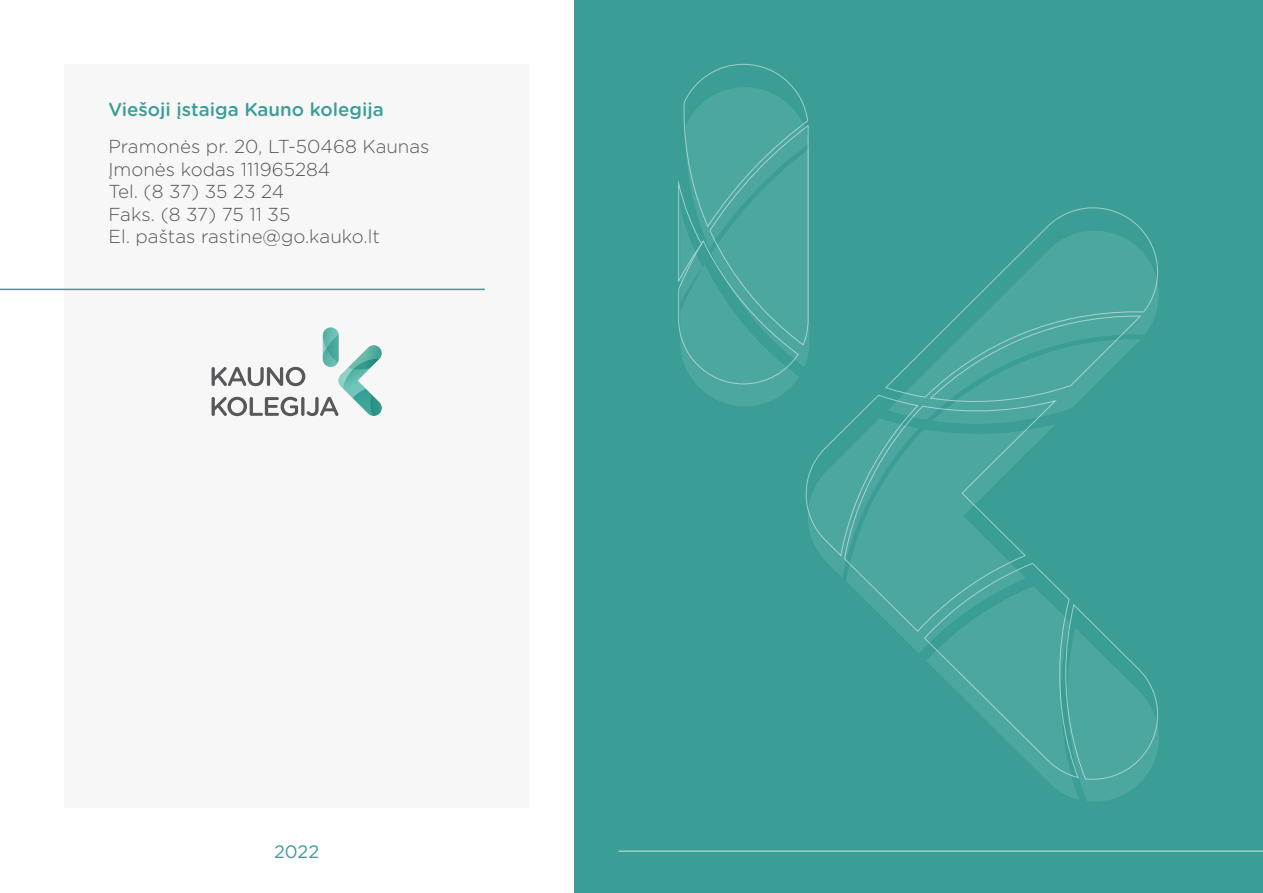
<style>
.page{position:relative;width:1263px;height:893px;background:#fff}
.page>*{position:absolute;margin:0;border:0;box-sizing:border-box;transform-origin:0 0}
.t1{font:300 18.75px/22.5px "Gotham Rounded";color:#57585a}
.t2{font:500 18.75px "Gotham Rounded";color:#3a9e97}
.t3{font:18px "Gotham Rounded";color:#3a9e97}
</style>
<div class="page">
<div style="left:64px;top:64px;width:465px;height:743px;background:#f7f7f7"></div>
<div style="left:574px;top:0;width:689px;height:893px;background:#3a9e97"></div>
<hr style="left:0;top:289px;width:485px;height:1px;background:#3a9e97">
<svg style="left:212px;top:328px;width:170px;height:88px"></svg>
<svg style="left:678px;top:64px;width:481px;height:738px"></svg>
<hr style="left:619px;top:850px;width:644px;height:2px;background:#fff">
<p class="t2" style="left:108px;top:96px;width:277px">Viešoji įstaiga Kauno kolegija</p>
<p class="t1" style="left:108px;top:134px;width:323px">Pramonės pr. 20, LT-50468 Kaunas<br>Įmonės kodas 111965284<br>Tel. (8 37) 35 23 24<br>Faks. (8 37) 75 11 35<br>El. paštas rastine@go.kauko.lt</p>
<p class="t3" style="left:274px;top:839px;width:47px">2022</p>
</div>
